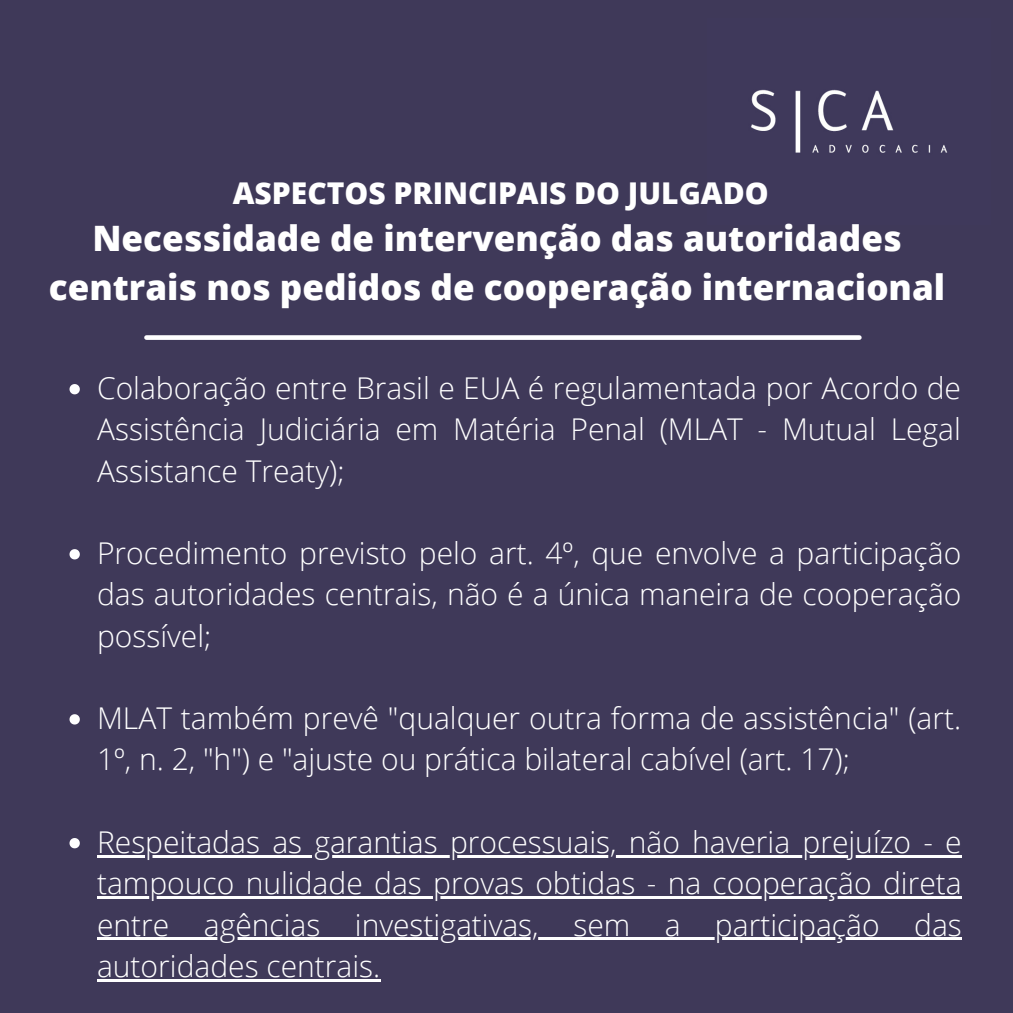
<style>
.page{position:relative;width:1013px;height:1013px;background:#fff}
.page>*{position:absolute;margin:0;border:0;box-sizing:border-box;transform-origin:0 0}
.t1{font:800 35px/48.8px "Open Sans";color:#fff;text-align:center}
.t2{font:300 30px/41.2px "Open Sans";color:#fff;text-align:justify}
.t3{font:800 30px "Open Sans";color:#fff}
</style>
<div class="page">
<div style="left:0;top:0;width:1012px;height:1012px;background:#3f3959"></div>
<img style="left:751px;top:89px;width:197px;height:64px">
<div style="left:146px;top:335px;width:713px;height:5px;background:#fff"></div>
<svg style="left:69px;top:384px;width:11px;height:10px"></svg>
<svg style="left:69px;top:549px;width:11px;height:10px"></svg>
<svg style="left:69px;top:714px;width:11px;height:10px"></svg>
<svg style="left:69px;top:838px;width:11px;height:10px"></svg>
<hr style="left:97px;top:854px;width:864px;height:3px;background:#fff">
<hr style="left:97px;top:896px;width:864px;height:3px;background:#fff">
<hr style="left:97px;top:937px;width:864px;height:3px;background:#fff">
<hr style="left:97px;top:978px;width:283px;height:3px;background:#fff">
<p class="t3" style="left:233px;top:172px;width:537px">ASPECTOS PRINCIPAIS DO JULGADO</p>
<p class="t1" style="left:49px;top:213px;width:897px">Necessidade de intervenção das autoridades centrais nos pedidos de cooperação internacional</p>
<p class="t2" style="left:97px;top:367px;width:865px">Colaboração entre Brasil e EUA é regulamentada por Acordo de Assistência Judiciária em Matéria Penal (MLAT - Mutual Legal Assistance Treaty);</p>
<p class="t2" style="left:97px;top:532px;width:865px">Procedimento previsto pelo art. 4º, que envolve a participação das autoridades centrais, não é a única maneira de cooperação possível;</p>
<p class="t2" style="left:97px;top:697px;width:865px">MLAT também prevê "qualquer outra forma de assistência" (art.<br>1º, n. 2, "h") e "ajuste ou prática bilateral cabível (art. 17);</p>
<p class="t2" style="left:97px;top:820px;width:866px">Respeitadas as garantias processuais, não haveria prejuízo - e tampouco nulidade das provas obtidas - na cooperação direta entre agências investigativas, sem a participação das autoridades centrais.</p>
</div>
